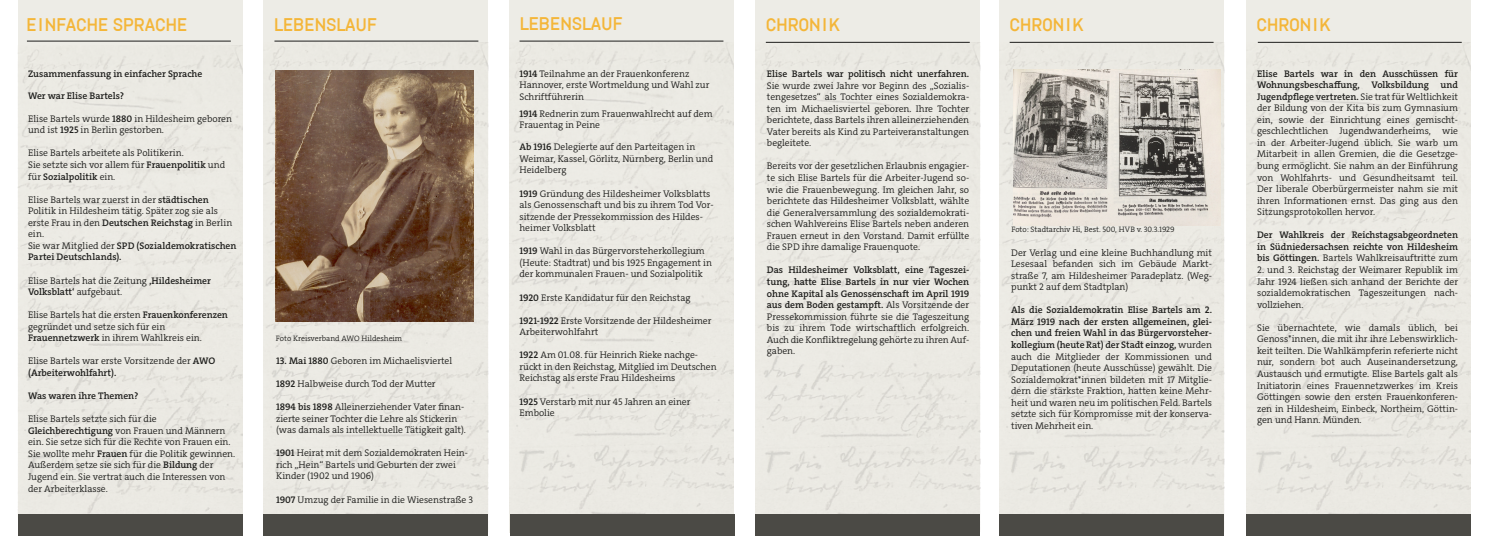
<style>
.page{position:relative;width:1489px;height:536px;background:#fff}
.page>*{position:absolute;margin:0;border:0;box-sizing:border-box;transform-origin:0 0}
.t1{font:500 17.5px "Uberform";letter-spacing:-.01em;color:#f4b639}
.t2{font:300 9.62px/11.5px "The Serif";color:#1d1d1b}
.t3{font:600 9.62px/11.5px "The Serif";color:#1d1d1b;text-align:justify}
.t4{font:300 7.88px "The Serif";color:#1d1d1b}
.s1{font-weight:600}
.s2{font-weight:300}
</style>
<div class="page">
<div style="left:263px;top:0;width:225px;height:531px;background:#edece6"></div>
<img style="left:264px;top:42px;width:224px;height:472px">
<div style="left:1245px;top:0;width:225px;height:531px;background:#edece6"></div>
<img style="left:1247px;top:42px;width:223px;height:472px">
<div style="left:18px;top:3px;width:224px;height:516px;background:#edece6"></div>
<img style="left:18px;top:45px;width:224px;height:469px">
<div style="left:999px;top:0;width:224px;height:531px;background:#edece6"></div>
<img style="left:1000px;top:42px;width:223px;height:472px">
<div style="left:999px;top:514px;width:224px;height:22px;background:#4b4a45"></div>
<hr style="left:1009px;top:42px;width:204px;height:1px;background:#1d1d1b">
<div style="left:755px;top:0;width:225px;height:531px;background:#edece6"></div>
<img style="left:756px;top:42px;width:224px;height:472px">
<div style="left:755px;top:514px;width:225px;height:22px;background:#4b4a45"></div>
<div style="left:509px;top:2px;width:225px;height:531px;background:#edece6"></div>
<img style="left:510px;top:43px;width:224px;height:471px">
<div style="left:509px;top:514px;width:225px;height:21px;background:#4b4a45"></div>
<hr style="left:765px;top:42px;width:204px;height:1px;background:#1d1d1b">
<hr style="left:519px;top:41px;width:204px;height:1px;background:#1d1d1b">
<div style="left:263px;top:514px;width:225px;height:22px;background:#4b4a45"></div>
<div style="left:18px;top:514px;width:224px;height:22px;background:#4b4a45"></div>
<hr style="left:274px;top:41px;width:204px;height:1px;background:#1d1d1b">
<hr style="left:1255px;top:277px;width:204px;height:1px;background:#fff">
<div style="left:1245px;top:514px;width:225px;height:22px;background:#4b4a45"></div>
<img style="left:275px;top:71px;width:198px;height:250px">
<hr style="left:27px;top:41px;width:204px;height:1px;background:#1d1d1b">
<hr style="left:1257px;top:42px;width:204px;height:1px;background:#1d1d1b">
<img style="left:1012px;top:70px;width:208px;height:155px">
<p class="t1" style="left:26px;top:13px;width:162px">EINFACHE SPRACHE</p>
<p class="t1" style="left:274px;top:13px;width:104px">LEBENSLAUF</p>
<p class="t1" style="left:519px;top:12px;width:104px">LEBENSLAUF</p>
<p class="t1" style="left:765px;top:13px;width:76px">CHRONIK</p>
<p class="t1" style="left:1009px;top:13px;width:76px">CHRONIK</p>
<p class="t1" style="left:1256px;top:13px;width:76px">CHRONIK</p>
<p class="t2" style="left:519px;top:68px;width:191px"><span class="s1">1914</span> Teilnahme an der Frauenkonferenz<br>Hannover, erste Wortmeldung und Wahl zur<br>Schriftführerin</p>
<p class="t2" style="left:519px;top:108px;width:195px"><span class="s1">1914</span> Rednerin zum Frauenwahlrecht auf dem<br>Frauentag in Peine</p>
<p class="t2" style="left:519px;top:141px;width:195px"><span class="s1">Ab 1916</span> Delegierte auf den Parteitagen in<br>Weimar, Kassel, Görlitz, Nürnberg, Berlin und<br>Heidelberg</p>
<p class="t2" style="left:519px;top:188px;width:195px"><span class="s1">1919</span> Gründung des Hildesheimer Volksblatts als Genossenschaft und bis zu ihrem Tod Vor&shy;sitzende der Pressekommission des Hildes&shy;heimer Volksblatt</p>
<p class="t2" style="left:519px;top:245px;width:187px"><span class="s1">1919</span> Wahl in das Bürgervorsteherkollegium</p>
<p class="t2" style="left:519px;top:257px;width:194px">(Heute: Stadtrat) und bis 1925 Engagement in der kommunalen Frauen- und Sozialpolitik</p>
<p class="t2" style="left:519px;top:291px;width:172px"><span class="s1">1920</span> Erste Kandidatur für den Reichstag</p>
<p class="t2" style="left:519px;top:315px;width:193px"><span class="s1">1921-1922</span> Erste Vorsitzende der Hildesheimer<br>Arbeiterwohlfahrt</p>
<p class="t2" style="left:519px;top:349px;width:198px"><span class="s1">1922</span> Am 01.08. für Heinrich Rieke nachge&shy;rückt in den Reichstag, Mitglied im Deutschen<br>Reichstag als erste Frau Hildesheims</p>
<p class="t2" style="left:519px;top:395px;width:172px"><span class="s1">1925</span> Verstarb mit nur 45 Jahren an einer</p>
<p class="t2" style="left:519px;top:407px;width:37px">Embolie</p>
<p class="t2" style="left:1256px;top:68px;width:202px;text-align:justify"><span class="s1">Elise Bartels war in den Ausschüssen für Wohnungsbeschaffung, Volksbildung und Jugendpflege vertreten.</span> Sie trat für Weltlichkeit der Bildung von der Kita bis zum Gymnasium ein, sowie der Einrichtung eines gemischt&shy;geschlechtlichen Jugendwanderheims, wie in der Arbeiter-Jugend üblich. Sie warb um Mitarbeit in allen Gremien, die die Gesetzge&shy;bung ermöglicht. Sie nahm an der Einführung von Wohlfahrts- und Gesundheitsamt teil.<br>Der liberale Oberbürgermeister nahm sie mit ihren Informationen ernst. Das ging aus den Sitzungsprotokollen hervor.</p>
<p class="t3" style="left:1256px;top:229px;width:202px">Der Wahlkreis der Reichstagsabgeordneten in Südniedersachsen reichte von Hildesheim bis Göttingen. <span class="s2">Bartels Wahlkreisauftritte zum</span></p>
<p class="t2" style="left:1256px;top:264px;width:202px;text-align:justify">2. und 3. Reichstag der Weimarer Republik im Jahr 1924 ließen sich anhand der Berichte der sozialdemokratischen Tageszeitungen nach&shy;vollziehen.</p>
<p class="t2" style="left:1256px;top:322px;width:202px;text-align:justify">Sie übernachtete, wie damals üblich, bei Genoss*innen, die mit ihr ihre Lebenswirklich&shy;keit teilten. Die Wahlkämpferin referierte nicht nur, sondern bot auch Auseinandersetzung, Austausch und ermutigte. Elise Bartels galt als Initiatorin eines Frauennetzwerkes im Kreis Göttingen sowie den ersten Frauenkonferen&shy;zen in Hildesheim, Einbeck, Northeim, Göttin&shy;gen und Hann. Münden.</p>
<p class="t3" style="left:28px;top:68px;width:176px">Zusammenfassung in einfacher Sprache</p>
<p class="t3" style="left:28px;top:90px;width:98px">Wer war Elise Bartels?</p>
<p class="t2" style="left:28px;top:113px;width:205px">Elise Bartels wurde <span class="s1">1880</span> in Hildesheim geboren und ist <span class="s1">1925</span> in Berlin gestorben.</p>
<p class="t2" style="left:28px;top:147px;width:157px">Elise Bartels arbeitete als Politikerin.</p>
<p class="t2" style="left:28px;top:159px;width:199px">Sie setzte sich vor allem für <span class="s1">Frauenpolitik</span> und für <span class="s1">Sozialpolitik</span> ein.</p>
<p class="t2" style="left:28px;top:194px;width:206px">Elise Bartels war zuerst in der <span class="s1">städtischen </span>Politik in Hildesheim tätig. Später zog sie als erste Frau in den <span class="s1">Deutschen Reichstag</span> in Berlin ein.</p>
<p class="t3" style="left:28px;top:240px;width:210px"><span class="s2">Sie war Mitglied der</span> SPD (Sozialdemokratischen<br>Partei Deutschlands).</p>
<p class="t2" style="left:28px;top:274px;width:184px">Elise Bartels hat die Zeitung <span class="s1">‚Hildesheimer<br>Volksblatt‘</span> aufgebaut.</p>
<p class="t2" style="left:28px;top:309px;width:201px">Elise Bartels hat die ersten <span class="s1">Frauenkonferenzen </span>gegründet und setze sich für ein<br><span class="s1">Frauennetzwerk</span> in ihrem Wahlkreis ein.</p>
<p class="t2" style="left:28px;top:355px;width:189px">Elise Bartels war erste Vorsitzende der <span class="s1">AWO (Arbeiterwohlfahrt).</span></p>
<p class="t3" style="left:28px;top:390px;width:112px">Was waren ihre Themen?</p>
<p class="t2" style="left:28px;top:413px;width:209px">Elise Bartels setzte sich für die <span class="s1">Gleichberechtigung</span> von Frauen und Männern ein. Sie setze sich für die Rechte von Frauen ein.<br>Sie wollte mehr <span class="s1">Frauen</span> für die Politik gewinnen.<br>Außerdem setze sie sich für die <span class="s1">Bildung</span> der Jugend ein. Sie vertrat auch die Interessen von der Arbeiterklasse.</p>
<p class="t2" style="left:767px;top:68px;width:204px;text-align:justify"><span class="s1">Elise Bartels war politisch nicht unerfahren.<br></span>Sie wurde zwei Jahre vor Beginn des „Sozialis&shy;tengesetzes“ als Tochter eines Sozialdemokra&shy;ten im Michaelisviertel geboren. Ihre Tochter berichtete, dass Bartels ihren alleinerziehenden Vater bereits als Kind zu Parteiveranstaltungen begleitete.</p>
<p class="t2" style="left:767px;top:160px;width:204px;text-align:justify">Bereits vor der gesetzlichen Erlaubnis engagier&shy;te sich Elise Bartels für die Arbeiter-Jugend so&shy;wie die Frauenbewegung. Im gleichen Jahr, so berichtete das Hildesheimer Volksblatt, wählte die Generalversammlung des sozialdemokrati&shy;schen Wahlvereins Elise Bartels neben anderen Frauen erneut in den Vorstand. Damit erfüllte die SPD ihre damalige Frauenquote.</p>
<p class="t2" style="left:767px;top:264px;width:204px;text-align:justify"><span class="s1">Das Hildesheimer Volksblatt, eine Tageszei&shy;tung, hatte Elise Bartels in nur vier Wochen ohne Kapital als Genossenschaft im April 1919 aus dem Boden gestampft.</span> Als Vorsitzende der Pressekommission führte sie die Tageszeitung bis zu ihrem Tode wirtschaftlich erfolgreich.<br>Auch die Konfliktregelung gehörte zu ihren Auf&shy;gaben.</p>
<p class="t4" style="left:1011px;top:224px;width:165px">Foto: Stadtarchiv Hi, Best. 500, HVB v. 30.3.1929</p>
<p class="t2" style="left:1011px;top:246px;width:202px;text-align:justify">Der Verlag und eine kleine Buchhandlung mit Lesesaal befanden sich im Gebäude Markt&shy;straße 7, am Hildesheimer Paradeplatz. (Weg&shy;punkt 2 auf dem Stadtplan)</p>
<p class="t2" style="left:1011px;top:304px;width:202px;text-align:justify"><span class="s1">Als die Sozialdemokratin Elise Bartels am 2.<br>März 1919 nach der ersten allgemeinen, glei&shy;chen und freien Wahl in das Bürgervorsteher&shy;kollegium (heute Rat) der Stadt einzog,</span> wurden auch die Mitglieder der Kommissionen und Deputationen (heute Ausschüsse) gewählt. Die Sozialdemokrat*innen bildeten mit 17 Mitglie&shy;dern die stärkste Fraktion, hatten keine Mehr&shy;heit und waren neu im politischen Feld. Bartels setzte sich für Kompromisse mit der konserva&shy;tiven Mehrheit ein.</p>
<p class="t4" style="left:276px;top:334px;width:128px">Foto Kreisverband AWO Hildesheim</p>
<p class="t2" style="left:276px;top:355px;width:178px"><span class="s1">13. Mai 1880</span> Geboren im Michaelisviertel</p>
<p class="t2" style="left:276px;top:378px;width:161px"><span class="s1">1892</span> Halbweise durch Tod der Mutter</p>
<p class="t2" style="left:276px;top:401px;width:191px"><span class="s1">1894 bis 1898</span> Alleinerziehender Vater finan&shy;zierte seiner Tochter die Lehre als Stickerin (was damals als intellektuelle Tätigkeit galt).</p>
<p class="t2" style="left:276px;top:447px;width:193px"><span class="s1">1901</span> Heirat mit dem Sozialdemokraten Hein&shy;rich „Hein“ Bartels und Geburten der zwei<br>Kinder (1902 und 1906)</p>
<p class="t2" style="left:276px;top:493px;width:199px"><span class="s1">1907</span> Umzug der Familie in die Wiesenstraße 3</p>
</div>
